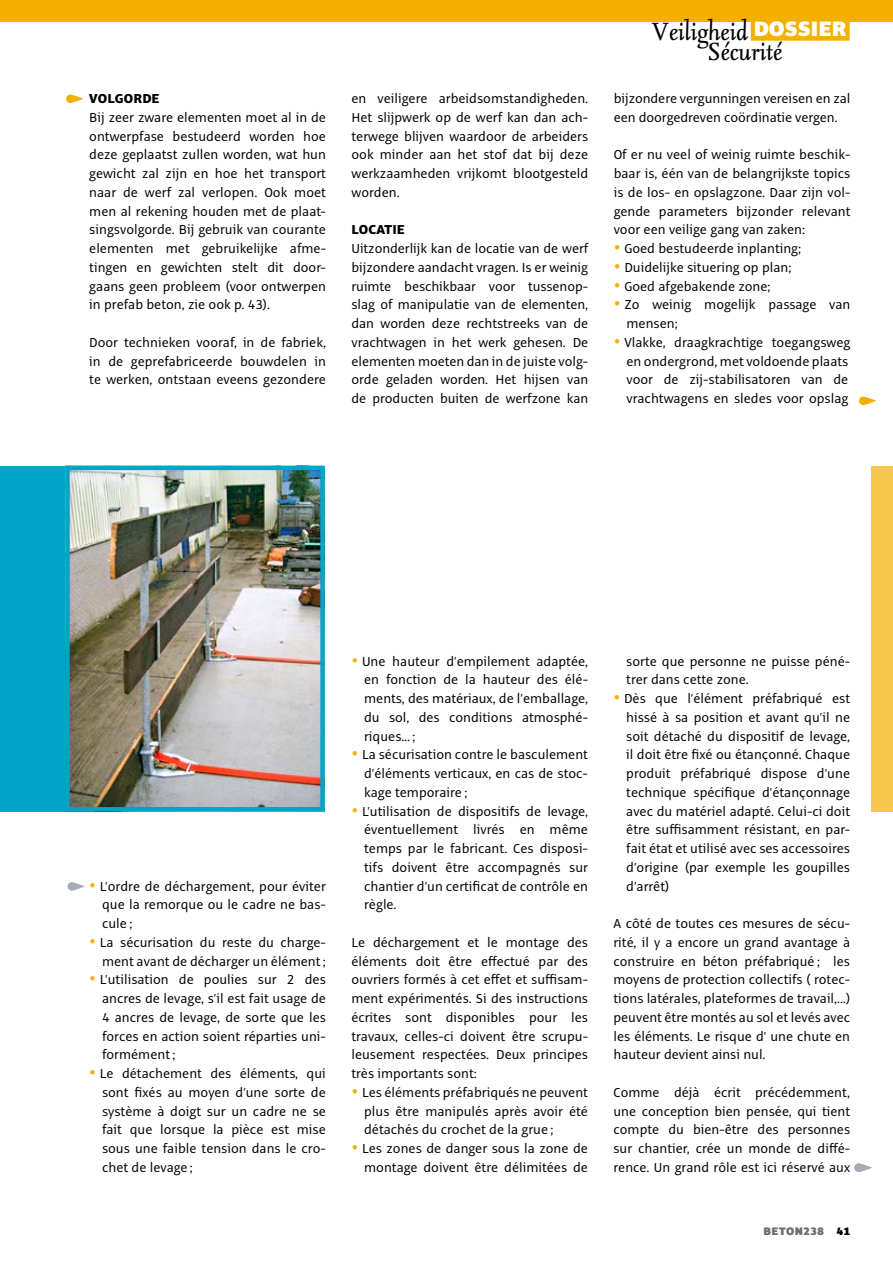
<style>
.page{position:relative;width:893px;height:1263px;background:#fff}
.page>*{position:absolute;margin:0;border:0;box-sizing:border-box;transform-origin:0 0}
.t1{font:italic 30px "Seria";color:#000}
.t2{font:14.25px/18.8px "Alto Pro";color:#000;text-align:justify}
.t3{font:800 14.25px "Alto Pro";letter-spacing:.01em;color:#000}
.t4{font:900 12px "Alto Pro";letter-spacing:.04em;color:#706f6f}
.s1{font-family:"Alto Pro";font-weight:900;font-style:normal;font-size:22.95px;color:#fff}
.s2{color:#f4b000}
.s3{color:#000}
</style>
<div class="page">
<div style="left:0;top:0;width:893px;height:21px;background:#f4b000"></div>
<div style="left:751px;top:18px;width:99px;height:23px;background:#f4b000"></div>
<svg style="left:854px;top:1163px;width:18px;height:9px"></svg>
<svg style="left:67px;top:882px;width:18px;height:9px"></svg>
<div style="left:871px;top:466px;width:22px;height:345px;background:#f7c84d"></div>
<svg style="left:66px;top:95px;width:18px;height:8px"></svg>
<div style="left:0;top:466px;width:111px;height:345px;background:#00a5c8"></div>
<img style="left:70px;top:471px;width:250px;height:335px">
<div style="left:65px;top:466px;width:260px;height:345px;border:4px solid #00a5c8"></div>
<svg style="left:859px;top:397px;width:17px;height:8px"></svg>
<p class="t3" style="left:89px;top:90px;width:72px">VOLGORDE</p>
<p class="t2" style="left:89px;top:108px;width:238px">Bij zeer zware elementen moet al in de ontwerpfase bestudeerd worden hoe deze geplaatst zullen worden, wat hun gewicht zal zijn en hoe het transport naar de werf zal verlopen. Ook moet men al rekening houden met de plaat&shy;singsvolgorde. Bij gebruik van courante elementen met gebruikelijke afme&shy;tingen en gewichten stelt dit door&shy;gaans geen probleem (voor ontwerpen in prefab beton, zie ook p. 43).</p>
<p class="t2" style="left:89px;top:333px;width:238px">Door technieken vooraf, in de fabriek, in de geprefabriceerde bouwdelen in te werken, ontstaan eveens gezondere</p>
<p class="t2" style="left:351px;top:89px;width:238px">en veiligere arbeidsomstandigheden.<br>Het slijpwerk op de werf kan dan ach&shy;terwege blijven waardoor de arbeiders ook minder aan het stof dat bij deze werkzaamheden vrijkomt blootgesteld worden.</p>
<p class="t3" style="left:351px;top:221px;width:55px">LOCATIE</p>
<p class="t2" style="left:351px;top:239px;width:238px">Uitzonderlijk kan de locatie van de werf bijzondere aandacht vragen. Is er weinig ruimte beschikbaar voor tussenop&shy;slag of manipulatie van de elementen, dan worden deze rechtstreeks van de vrachtwagen in het werk gehesen. De elementen moeten dan in de juiste volg&shy;orde geladen worden. Het hijsen van de producten buiten de werfzone kan</p>
<h1 class="t1" style="left:652px;top:17px;width:196px">Veiligheid <span class="s1">DOSSIER</span></h1>
<h1 class="t1" style="left:708px;top:37px;width:76px">Sécurité</h1>
<p class="t2" style="left:614px;top:89px;width:238px">bijzondere vergunningen vereisen en zal een doorgedreven coördinatie vergen.</p>
<p class="t2" style="left:614px;top:145px;width:238px">Of er nu veel of weinig ruimte beschik&shy;baar is, één van de belangrijkste topics is de los- en opslagzone. Daar zijn vol&shy;gende parameters bijzonder relevant voor een veilige gang van zaken:</p>
<p class="t2" style="left:614px;top:239px;width:189px"><span class="s2">•</span> Goed bestudeerde inplanting;</p>
<p class="t2" style="left:614px;top:258px;width:179px"><span class="s2">•</span> Duidelijke situering op plan;</p>
<p class="t2" style="left:614px;top:277px;width:158px"><span class="s2">•</span> Goed afgebakende zone;</p>
<p class="t2" style="left:626px;top:295px;width:225px;text-indent:-13px"><span class="s2">•</span> Zo weinig mogelijk passage van mensen;</p>
<p class="t2" style="left:626px;top:333px;width:225px;text-align:left;text-indent:-13px"><span class="s2">•</span> Vlakke, draagkrachtige toegangsweg en ondergrond, met voldoende plaats voor de zij-stabilisatoren van de vrachtwagens en sledes voor opslag</p>
<p class="t2" style="left:102px;top:877px;width:225px;text-indent:-13px"><span class="s2">•</span> L’ordre de déchargement, pour éviter que la remorque ou le cadre ne bas&shy;cule ;</p>
<p class="t2" style="left:89px;top:933px;width:238px;text-align:right"><span class="s2">•</span> La sécurisation du reste du charge&shy;ment avant de décharger un élément ;</p>
<p class="t2" style="left:102px;top:970px;width:225px;text-indent:-13px"><span class="s2">•</span> L’utilisation de poulies sur 2 des ancres de levage, s’il est fait usage de 4 ancres de levage, de sorte que les forces en action soient réparties uni&shy;formément ;</p>
<p class="t2" style="left:102px;top:1064px;width:225px;text-indent:-13px"><span class="s2">•</span> Le détachement des éléments, qui sont fixés au moyen d’une sorte de système à doigt sur un cadre ne se fait que lorsque la pièce est mise sous une faible tension dans le cro&shy;chet de levage ;</p>
<p class="t2" style="left:364px;top:652px;width:225px;text-indent:-13px"><span class="s2">•</span> Une hauteur d’empilement adaptée, en fonction de la hauteur des élé&shy;ments, des matériaux, de l’emballage, du sol, des conditions atmosphé&shy;riques... ;</p>
<p class="t2" style="left:364px;top:745px;width:225px;text-indent:-13px"><span class="s2">•</span> La sécurisation contre le basculement d’éléments verticaux, en cas de stoc&shy;kage temporaire ;</p>
<p class="t2" style="left:364px;top:802px;width:225px;text-indent:-13px"><span class="s2">•</span> L’utilisation de dispositifs de levage, éventuellement livrés en même temps par le fabricant. Ces disposi&shy;tifs doivent être accompagnés sur chantier d’un certificat de contrôle en règle.</p>
<p class="t2" style="left:351px;top:933px;width:238px">Le déchargement et le montage des éléments doit être effectué par des ouvriers formés à cet effet et suffisam&shy;ment expérimentés. Si des instructions écrites sont disponibles pour les travaux, celles-ci doivent être scrupu&shy;leusement respectées. Deux principes très importants sont:</p>
<p class="t2" style="left:364px;top:1083px;width:225px;text-indent:-13px"><span class="s2">•</span> Les éléments préfabriqués ne peuvent plus être manipulés après avoir été détachés du crochet de la grue ;</p>
<p class="t2" style="left:351px;top:1139px;width:238px;text-align:right"><span class="s2">•</span> Les zones de danger sous la zone de montage doivent être délimitées de</p>
<p class="t2" style="left:626px;top:652px;width:225px">sorte que personne ne puisse péné&shy;trer dans cette zone.</p>
<p class="t2" style="left:626px;top:689px;width:225px;text-indent:-13px"><span class="s2">•</span> Dès que l’élément préfabriqué est hissé à sa position et avant qu’il ne soit détaché du dispositif de levage, il doit être fixé ou étançonné. Chaque produit préfabriqué dispose d’une technique spécifique d’étançonnage avec du matériel adapté. Celui-ci doit être suffisamment résistant, en par&shy;fait état et utilisé avec ses accessoires d’origine (par exemple les goupilles d’arrêt)</p>
<p class="t2" style="left:613px;top:914px;width:238px">A côté de toutes ces mesures de sécu&shy;rité, il y a encore un grand avantage à construire en béton préfabriqué ; les moyens de protection collectifs ( rotec&shy;tions latérales, plateformes de travail,...) peuvent être montés au sol et levés avec les éléments. Le risque d’ une chute en hauteur devient ainsi nul.</p>
<p class="t2" style="left:613px;top:1083px;width:238px">Comme déjà écrit précédemment, une conception bien pensée, qui tient compte du bien-être des personnes sur chantier, crée un monde de diffé&shy;rence. Un grand rôle est ici réservé aux</p>
<p class="t4" style="left:763px;top:1223px;width:88px">BETON238 <span class="s3">41</span></p>
</div>
